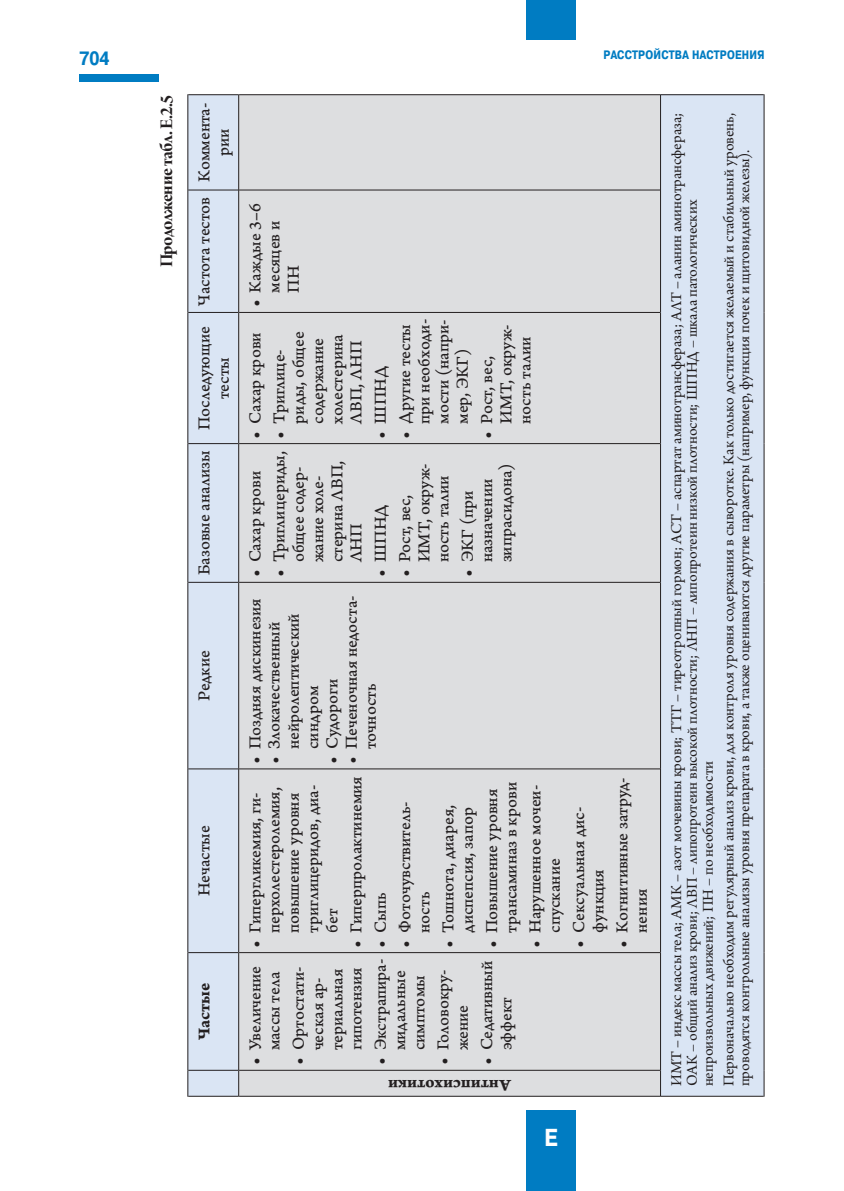
<style>
.page{position:relative;width:844px;height:1191px;background:#fff}
.page>*{position:absolute;margin:0;border:0;box-sizing:border-box;transform-origin:0 0}
.t1{font:700 24.5px "Pragmatica Cond C";color:#fff}
.t2{font:700 19.25px "Pragmatica Cond C";color:#007cc2}
.Tab_Head{font:19.07px "Arno Pro Bold Display";letter-spacing:-.025em;color:#231f20}
.Tab_list{font:17.5px/19.2px "Arno Pro Caption";letter-spacing:-.005em;color:#231f20}
.Tab_list-2{font:17.5px "Arno Pro Bold Caption";color:#231f20}
.List-1{font:15.75px/15.8px "Arno Pro";color:#231f20}
.t3{font:700 12.25px "Pragmatica Cond C";letter-spacing:.02em;color:#007cc2}
</style>
<div class="page">
<div style="left:79px;top:74px;width:80px;height:8px;background:#007cc2"></div>
<div style="left:526px;top:0;width:49px;height:40px;background:#007cc2"></div>
<div style="left:526px;top:1110px;width:49px;height:81px;background:#007cc2"></div>
<div style="left:188px;top:95px;width:50px;height:1000px;background:#dae5f4"></div>
<div style="left:239px;top:95px;width:421px;height:1000px;background:#dddee0"></div>
<div style="left:660px;top:95px;width:103px;height:1001px;background:#dae5f4"></div>
<svg style="left:187px;top:1070px;width:1px;height:26px"></svg>
<hr style="left:188px;top:1095px;width:50px;height:1px;background:#231f20">
<hr style="left:187px;top:952px;width:1px;height:118px;background:#231f20">
<hr style="left:188px;top:1069px;width:50px;height:1px;background:#231f20">
<hr style="left:187px;top:769px;width:1px;height:183px;background:#231f20">
<hr style="left:188px;top:952px;width:50px;height:1px;background:#231f20">
<hr style="left:187px;top:582px;width:1px;height:187px;background:#231f20">
<hr style="left:188px;top:768px;width:50px;height:1px;background:#231f20">
<hr style="left:187px;top:443px;width:1px;height:139px;background:#231f20">
<hr style="left:188px;top:582px;width:50px;height:1px;background:#231f20">
<hr style="left:187px;top:312px;width:1px;height:131px;background:#231f20">
<hr style="left:188px;top:443px;width:50px;height:1px;background:#231f20">
<hr style="left:187px;top:190px;width:1px;height:122px;background:#231f20">
<hr style="left:188px;top:312px;width:50px;height:1px;background:#231f20">
<hr style="left:187px;top:94px;width:1px;height:96px;background:#231f20">
<hr style="left:188px;top:190px;width:50px;height:1px;background:#231f20">
<hr style="left:188px;top:94px;width:50px;height:1px;background:#231f20">
<svg style="left:238px;top:1070px;width:1px;height:26px"></svg>
<hr style="left:239px;top:1095px;width:421px;height:1px;background:#231f20">
<hr style="left:238px;top:952px;width:1px;height:118px;background:#231f20">
<hr style="left:239px;top:1069px;width:421px;height:1px;background:#231f20">
<hr style="left:238px;top:769px;width:1px;height:183px;background:#231f20">
<hr style="left:239px;top:952px;width:421px;height:1px;background:#231f20">
<hr style="left:238px;top:582px;width:1px;height:187px;background:#231f20">
<hr style="left:239px;top:768px;width:421px;height:1px;background:#231f20">
<hr style="left:238px;top:443px;width:1px;height:139px;background:#231f20">
<hr style="left:239px;top:582px;width:421px;height:1px;background:#231f20">
<hr style="left:238px;top:312px;width:1px;height:131px;background:#231f20">
<hr style="left:239px;top:443px;width:421px;height:1px;background:#231f20">
<hr style="left:238px;top:190px;width:1px;height:122px;background:#231f20">
<hr style="left:239px;top:312px;width:421px;height:1px;background:#231f20">
<hr style="left:238px;top:94px;width:1px;height:96px;background:#231f20">
<hr style="left:239px;top:190px;width:421px;height:1px;background:#231f20">
<hr style="left:239px;top:94px;width:421px;height:1px;background:#231f20">
<svg style="left:660px;top:1070px;width:1px;height:25px"></svg>
<hr style="left:660px;top:1095px;width:103px;height:1px;background:#231f20">
<hr style="left:660px;top:952px;width:1px;height:118px;background:#231f20">
<hr style="left:660px;top:769px;width:1px;height:183px;background:#231f20">
<hr style="left:660px;top:582px;width:1px;height:187px;background:#231f20">
<hr style="left:660px;top:443px;width:1px;height:139px;background:#231f20">
<hr style="left:660px;top:312px;width:1px;height:131px;background:#231f20">
<hr style="left:660px;top:190px;width:1px;height:122px;background:#231f20">
<hr style="left:660px;top:94px;width:1px;height:96px;background:#231f20">
<hr style="left:660px;top:94px;width:103px;height:1px;background:#231f20">
<svg style="left:763px;top:1070px;width:1px;height:26px"></svg>
<hr style="left:763px;top:952px;width:1px;height:118px;background:#231f20">
<hr style="left:763px;top:769px;width:1px;height:183px;background:#231f20">
<hr style="left:763px;top:582px;width:1px;height:187px;background:#231f20">
<hr style="left:763px;top:443px;width:1px;height:139px;background:#231f20">
<hr style="left:763px;top:312px;width:1px;height:131px;background:#231f20">
<hr style="left:763px;top:190px;width:1px;height:122px;background:#231f20">
<hr style="left:763px;top:94px;width:1px;height:96px;background:#231f20">
<p class="t2" style="left:79px;top:47px;width:31px">704</p>
<p class="t3" style="left:603px;top:48px;width:162px">РАССТРОЙСТВА НАСТРОЕНИЯ</p>
<p class="Tab_Head" style="left:156px;top:267px;width:175px;rotate:-90deg">Продолжение табл. Е.2.5</p>
<p class="Tab_list" style="left:195px;top:182px;width:81px;text-align:center;rotate:-90deg">Коммента&shy;рии</p>
<p class="Tab_list" style="left:195px;top:305px;width:110px;rotate:-90deg">Частота тестов</p>
<p class="Tab_list" style="left:195px;top:430px;width:105px;text-align:center;rotate:-90deg">Последующие тесты</p>
<p class="Tab_list" style="left:195px;top:575px;width:126px;rotate:-90deg">Базовые анализы</p>
<p class="Tab_list" style="left:195px;top:701px;width:52px;rotate:-90deg">Редкие</p>
<p class="Tab_list" style="left:195px;top:896px;width:72px;rotate:-90deg">Нечастые</p>
<p class="Tab_list-2" style="left:194px;top:1040px;width:59px;rotate:-90deg">Частые</p>
<p class="Tab_list" style="left:246px;top:292px;width:91px;text-indent:-15px;rotate:-90deg">• Каждые 3–6 месяцев и<br>ПН</p>
<p class="Tab_list" style="left:246px;top:438px;width:108px;rotate:-90deg">• Сахар крови</p>
<p class="Tab_list" style="left:270px;top:424px;width:94px;text-indent:-15px;rotate:-90deg">• Триглице&shy;риды, общее содержание холестерина<br>ЛВП, ЛНП</p>
<p class="Tab_list" style="left:246px;top:577px;width:108px;rotate:-90deg">• Сахар крови</p>
<p class="Tab_list" style="left:270px;top:562px;width:113px;text-indent:-15px;rotate:-90deg">• Триглицериды, общее содер&shy;жание холе&shy;стерина ЛВП,<br>ЛНП</p>
<p class="Tab_list" style="left:371px;top:438px;width:74px;rotate:-90deg">• ШПНД</p>
<p class="Tab_list" style="left:371px;top:577px;width:74px;rotate:-90deg">• ШПНД</p>
<p class="Tab_list" style="left:342px;top:749px;width:155px;text-indent:-15px;rotate:-90deg">• Печеночная недоста&shy;точность</p>
<p class="Tab_list" style="left:246px;top:764px;width:167px;rotate:-90deg">• Поздняя дискинезия</p>
<p class="Tab_list" style="left:265px;top:749px;width:137px;text-indent:-15px;rotate:-90deg">• Злокачественный нейролептический синдром</p>
<p class="Tab_list" style="left:323px;top:764px;width:87px;rotate:-90deg">• Судороги</p>
<p class="Tab_list" style="left:246px;top:932px;width:149px;text-indent:-15px;rotate:-90deg">• Гипергликемия, ги&shy;перхолестеролемия, повышение уровня триглицеридов, диа&shy;бет</p>
<p class="Tab_list" style="left:347px;top:947px;width:173px;rotate:-90deg">• Гиперпролактинемия</p>
<p class="Tab_list" style="left:371px;top:947px;width:57px;rotate:-90deg">• Сыпь</p>
<p class="Tab_list" style="left:396px;top:424px;width:106px;text-indent:-15px;rotate:-90deg">• Другие тесты при необходи&shy;мости (напри&shy;мер, ЭКГ)</p>
<p class="Tab_list" style="left:478px;top:424px;width:101px;text-indent:-15px;rotate:-90deg">• Рост, вес,<br>ИМТ, окруж&shy;ность талии</p>
<p class="Tab_list" style="left:396px;top:562px;width:101px;text-indent:-15px;rotate:-90deg">• Рост, вес,<br>ИМТ, окруж&shy;ность талии</p>
<p class="Tab_list" style="left:458px;top:562px;width:101px;text-indent:-15px;rotate:-90deg">• ЭКГ (при назначении зипрасидона)</p>
<p class="Tab_list" style="left:396px;top:932px;width:133px;text-indent:-15px;rotate:-90deg">• Фоточувствитель&shy;ность</p>
<p class="Tab_list" style="left:439px;top:947px;width:144px;text-align:right;rotate:-90deg">• Тошнота, диарея, диспепсия, запор</p>
<p class="Tab_list" style="left:482px;top:932px;width:152px;text-indent:-15px;rotate:-90deg">• Повышение уровня трансаминаз в крови</p>
<p class="Tab_list" style="left:526px;top:932px;width:149px;text-indent:-15px;rotate:-90deg">• Нарушенное мочеи&shy;спускание</p>
<p class="Tab_list" style="left:246px;top:1065px;width:101px;text-align:center;rotate:-90deg">• Увеличение массы тела</p>
<p class="Tab_list" style="left:289px;top:1050px;width:85px;text-indent:-15px;rotate:-90deg">• Ортостати&shy;ческая ар&shy;териальная гипотензия</p>
<p class="Tab_list" style="left:371px;top:1065px;width:108px;text-align:center;rotate:-90deg">• Экстрапира&shy;мидальные симптомы</p>
<p class="Tab_list" style="left:434px;top:1050px;width:82px;text-indent:-15px;rotate:-90deg">• Головокру&shy;жение</p>
<p class="Tab_list" style="left:478px;top:1050px;width:91px;text-indent:-15px;rotate:-90deg">• Седативный эффект</p>
<p class="Tab_list-2" style="left:511px;top:1095px;width:124px;rotate:-180deg">Антипсихотики</p>
<p class="Tab_list" style="left:569px;top:932px;width:128px;text-indent:-15px;rotate:-90deg">• Сексуальная дис&shy;функция</p>
<p class="Tab_list" style="left:613px;top:932px;width:157px;text-indent:-15px;rotate:-90deg">• Когнитивные затруд&shy;нения</p>
<h1 class="t1" style="left:544px;top:1123px;width:15px">E</h1>
<p class="List-1" style="left:669px;top:1086px;width:975px;rotate:-90deg">ИМТ – индекс массы тела; АМК – азот мочевины крови; ТТГ – тиреотропный гормон; АСТ – аспартат аминотрансфераза; АЛТ – аланин аминотрансфераза;<br>ОАК – общий анализ крови; ЛВП – липопротеин высокой плотности; ЛНП – липопротеин низкой плотности; ШПНД – шкала патологических непроизвольных движений; ПН – по необходимости</p>
<p class="List-1" style="left:721px;top:1086px;width:974px;rotate:-90deg">Первоначально необходим регулярный анализ крови, для контроля уровня содержания в сыворотке. Как только достигается желаемый и стабильный уровень, проводятся контрольные анализы уровня препарата в крови, а также оцениваются другие параметры (например, функция почек и щитовидной железы).</p>
</div>
